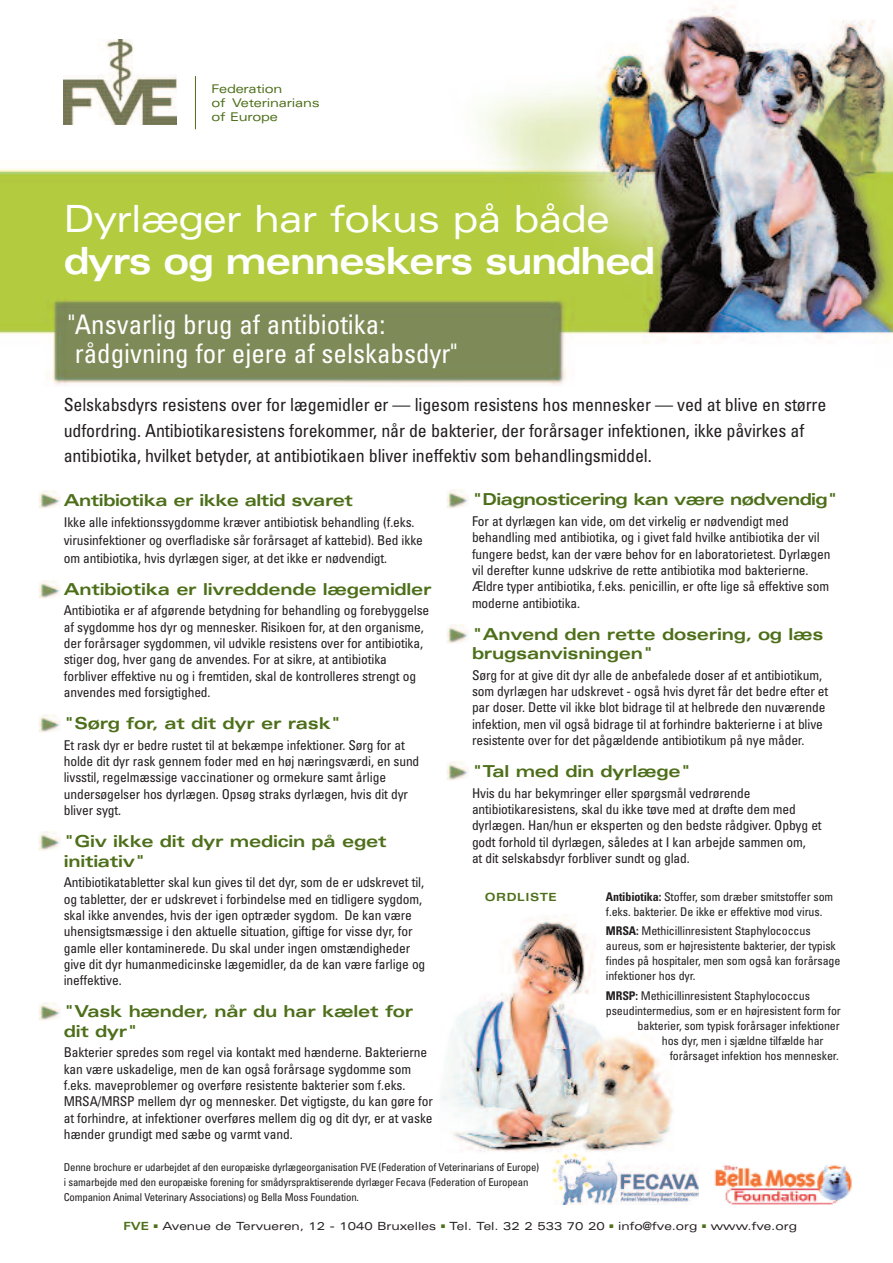
<style>
.page{position:relative;width:893px;height:1263px;background:#fff}
.page>*{position:absolute;margin:0;border:0;box-sizing:border-box;transform-origin:0 0}
.t1{font:700 expanded 37.5px "Univers";letter-spacing:-.035em;color:#fff;scale:.93 1}
.t2{font:expanded 37.5px "Univers";letter-spacing:-.02em;color:#fff;scale:.93 1}
.t3{font:condensed 27px/28.5px "Univers";color:#fff}
.t4{font:condensed 18px/25.5px "Univers";letter-spacing:-.01em;color:#231f20}
.t5{font:700 expanded 16.5px/19.4px "Univers";letter-spacing:-.015em;color:#4d6f19}
.t6{font:700 expanded 16.5px "Univers";letter-spacing:-.035em;color:#4d6f19}
.t7{font:condensed 13.5px/16.4px "Univers";letter-spacing:-.01em;color:#231f20}
.t8{font:condensed 12px/15px "Univers";letter-spacing:-.01em;color:#231f20}
.t9{font:expanded 12px/14.2px "Univers";letter-spacing:-.015em;color:#4d6f19}
.t10{font:expanded 11.25px "Univers";color:#231f20}
.t11{font:700 expanded 11.25px "Univers";letter-spacing:.05em;color:#4d6f19}
.t12{font:condensed 10.8px/15px "Univers";letter-spacing:-.02em;color:#231f20}
.s1{font-weight:700}
.s2{font-weight:700;color:#4d6f19}
.s3{color:#4d6f19}
</style>
<div class="page">
<img style="left:441px;top:917px;width:232px;height:237px">
<img style="left:0;top:5px;width:893px;height:380px">
<img style="left:64px;top:39px;width:113px;height:85px">
<hr style="left:195px;top:76px;width:1px;height:53px;background:#4d6f19">
<img style="left:714px;top:1165px;width:138px;height:40px">
<img style="left:553px;top:1154px;width:145px;height:51px">
<img style="left:38px;top:490px;width:22px;height:19px">
<img style="left:38px;top:580px;width:22px;height:19px">
<img style="left:38px;top:714px;width:22px;height:19px">
<img style="left:38px;top:832px;width:22px;height:18px">
<img style="left:446px;top:489px;width:22px;height:19px">
<img style="left:446px;top:625px;width:22px;height:18px">
<img style="left:446px;top:762px;width:22px;height:19px">
<img style="left:38px;top:1002px;width:22px;height:19px">
<p class="t9" style="left:212px;top:82px;width:110px">Federation<br>of Veterinarians of Europe</p>
<h1 class="t2" style="left:64px;top:205px;width:588px">Dyrlæger har fokus på både</h1>
<h1 class="t1" style="left:64px;top:247px;width:638px">dyrs og menneskers sundhed</h1>
<h2 class="t3" style="left:68px;top:312px;width:391px">"Ansvarlig brug af antibiotika: rådgivning for ejere af selskabsdyr"</h2>
<p class="t4" style="left:64px;top:394px;width:764px">Selskabsdyrs resistens over for lægemidler er — ligesom resistens hos mennesker — ved at blive en større udfordring. Antibiotikaresistens forekommer, når de bakterier, der forårsager infektionen, ikke påvirkes af antibiotika, hvilket betyder, at antibiotikaen bliver ineffektiv som behandlingsmiddel.</p>
<p class="t6" style="left:472px;top:493px;width:368px">"Diagnosticering kan være nødvendig"</p>
<p class="t7" style="left:472px;top:514px;width:360px">For at dyrlægen kan vide, om det virkelig er nødvendigt med behandling med antibiotika, og i givet fald hvilke antibiotika der vil fungere bedst, kan der være behov for en laboratorietest. Dyrlægen vil derefter kunne udskrive de rette antibiotika mod bakterierne.<br>Ældre typer antibiotika, f.eks. penicillin, er ofte lige så effektive som moderne antibiotika.</p>
<p class="t5" style="left:472px;top:626px;width:353px">"Anvend den rette dosering, og læs brugsanvisningen"</p>
<p class="t7" style="left:472px;top:668px;width:358px">Sørg for at give dit dyr alle de anbefalede doser af et antibiotikum, som dyrlægen har udskrevet - også hvis dyret får det bedre efter et par doser. Dette vil ikke blot bidrage til at helbrede den nuværende infektion, men vil også bidrage til at forhindre bakterierne i at blive resistente over for det pågældende antibiotikum på nye måder.</p>
<p class="t5" style="left:472px;top:763px;width:221px">"Tal med din dyrlæge"</p>
<p class="t7" style="left:472px;top:786px;width:351px">Hvis du har bekymringer eller spørgsmål vedrørende antibiotikaresistens, skal du ikke tøve med at drøfte dem med dyrlægen. Han/hun er eksperten og den bedste rådgiver. Opbyg et godt forhold til dyrlægen, således at I kan arbejde sammen om,<br>at dit selskabsdyr forbliver sundt og glad.</p>
<p class="t5" style="left:64px;top:491px;width:291px">Antibiotika er ikke altid svaret</p>
<p class="t7" style="left:64px;top:515px;width:361px;line-height:17.5px">Ikke alle infektionssygdomme kræver antibiotisk behandling (f.eks. virusinfektioner og overfladiske sår forårsaget af kattebid). Bed ikke om antibiotika, hvis dyrlægen siger, at det ikke er nødvendigt.</p>
<p class="t5" style="left:64px;top:580px;width:370px">Antibiotika er livreddende lægemidler</p>
<p class="t7" style="left:64px;top:603px;width:367px">Antibiotika er af afgørende betydning for behandling og forebyggelse af sygdomme hos dyr og mennesker. Risikoen for, at den organisme, der forårsager sygdommen, vil udvikle resistens over for antibiotika, stiger dog, hver gang de anvendes. For at sikre, at antibiotika forbliver effektive nu og i fremtiden, skal de kontrolleres strengt og anvendes med forsigtighed.</p>
<p class="t5" style="left:64px;top:715px;width:279px">"Sørg for, at dit dyr er rask"</p>
<p class="t7" style="left:64px;top:738px;width:357px">Et rask dyr er bedre rustet til at bekæmpe infektioner. Sørg for at holde dit dyr rask gennem foder med en høj næringsværdi, en sund livsstil, regelmæssige vaccinationer og ormekure samt årlige undersøgelser hos dyrlægen. Opsøg straks dyrlægen, hvis dit dyr bliver sygt.</p>
<p class="t5" style="left:64px;top:833px;width:324px">"Giv ikke dit dyr medicin på eget initiativ"</p>
<p class="t7" style="left:64px;top:875px;width:363px">Antibiotikatabletter skal kun gives til det dyr, som de er udskrevet til, og tabletter, der er udskrevet i forbindelse med en tidligere sygdom, skal ikke anvendes, hvis der igen optræder sygdom. De kan være uhensigtsmæssige i den aktuelle situation, giftige for visse dyr, for gamle eller kontaminerede. Du skal under ingen omstændigheder give dit dyr humanmedicinske lægemidler, da de kan være farlige og ineffektive.</p>
<p class="t5" style="left:64px;top:1003px;width:351px">"Vask hænder, når du har kælet for dit dyr"</p>
<p class="t7" style="left:64px;top:1045px;width:371px">Bakterier spredes som regel via kontakt med hænderne. Bakterierne kan være uskadelige, men de kan også forårsage sygdomme som f.eks. maveproblemer og overføre resistente bakterier som f.eks.<br>MRSA/MRSP mellem dyr og mennesker. Det vigtigste, du kan gøre for at forhindre, at infektioner overføres mellem dig og dit dyr, er at vaske hænder grundigt med sæbe og varmt vand.</p>
<p class="t8" style="left:606px;top:890px;width:229px"><span class="s1">Antibiotika:</span> Stoffer, som dræber smitstoffer som f.eks. bakterier. De ikke er effektive mod virus.</p>
<p class="t8" style="left:606px;top:925px;width:236px"><span class="s1">MRSA:</span> Methicillinresistent Staphylococcus aureus, som er højresistente bakterier, der typisk findes på hospitaler, men som også kan forårsage infektioner hos dyr.</p>
<p class="t8" style="left:606px;top:989px;width:206px"><span class="s1">MRSP:</span> Methicillinresistent Staphylococcus</p>
<p class="t8" style="left:606px;top:1004px;width:237px">pseudintermedius, som er en højresistent form for</p>
<p class="t8" style="left:638px;top:1019px;width:204px">bakterier, som typisk forårsager infektioner</p>
<p class="t8" style="left:662px;top:1034px;width:163px">hos dyr, men i sjældne tilfælde har</p>
<p class="t8" style="left:670px;top:1049px;width:170px">forårsaget infektion hos mennesker.</p>
<p class="t11" style="left:485px;top:893px;width:74px">ORDLISTE</p>
<p class="t12" style="left:64px;top:1160px;width:477px">Denne brochure er udarbejdet af den europæiske dyrlægeorganisation FVE (Federation of Veterinarians of Europe) i samarbejde med den europæiske forening for smådyrspraktiserende dyrlæger Fecava (Federation of European<br>Companion Animal Veterinary Associations) og Bella Moss Foundation.</p>
<p class="t10" style="left:123px;top:1222px;width:675px"><span class="s2">FVE</span> <span class="s3">■</span> Avenue de Tervueren, 12 - 1040 Bruxelles <span class="s3">■</span> Tel. Tel. 32 2 533 70 20 <span class="s3">■</span> info@fve.org <span class="s3">■</span> www.fve.org</p>
</div>
